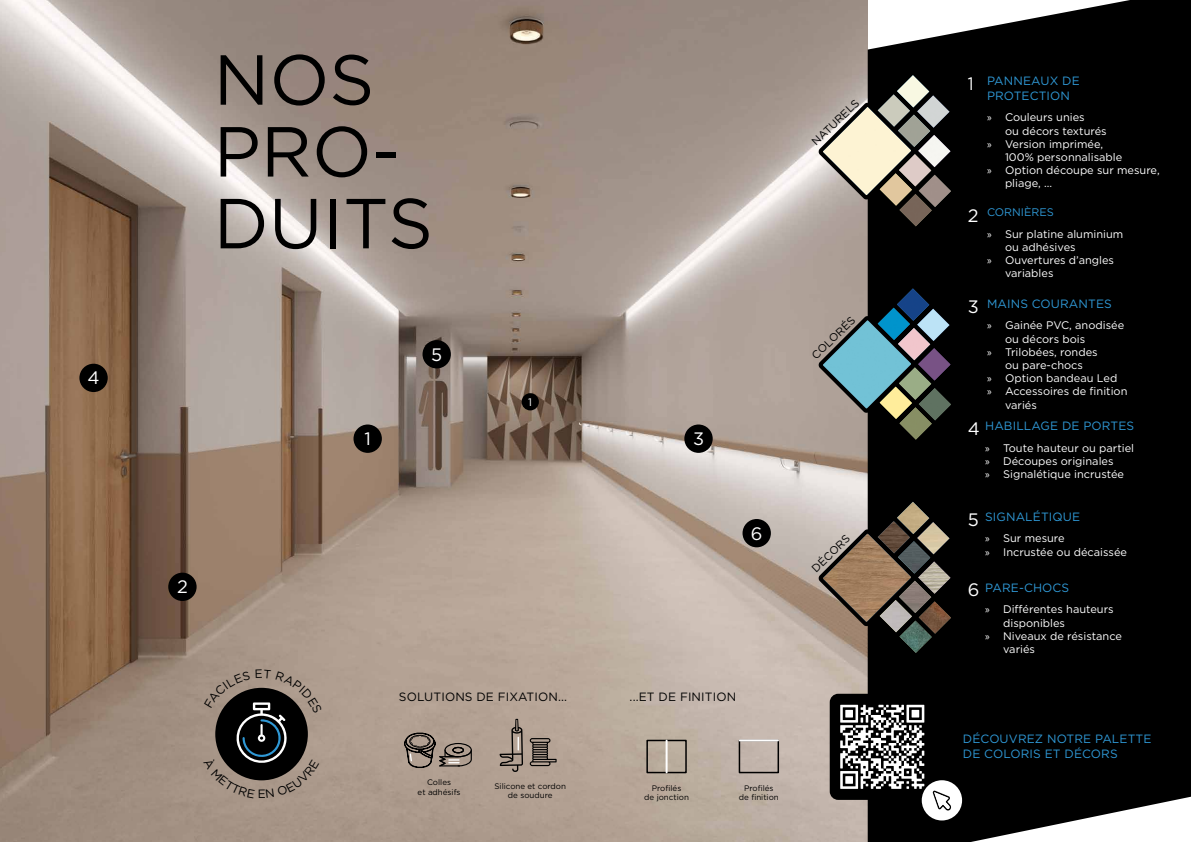
<style>
.page{position:relative;width:1191px;height:842px;background:#fff}
.page>*{position:absolute;margin:0;border:0;box-sizing:border-box;transform-origin:0 0}
.t1{font:70.6px/71.8px "Gotham";color:#000}
.t2{font:18px "Gotham";color:#fff}
.t3{font:18px "Gotham";color:#fff;scale:.9 1}
.t4{font:12px/15px "Gotham";letter-spacing:.01em;color:#2f98d5}
.t5{font:12px "Gotham";letter-spacing:.01em;color:#000}
.t6{font:11px/13.2px "Gotham";color:#fff}
.t7{font:11px "Gotham";color:#000}
.t8{font:8px/9.6px "Gotham";color:#000;text-align:center}
.s1{font-family:"Myriad Pro"}
.s2{color:#2f98d5}
</style>
<div class="page">
<img style="left:0;top:0;width:867px;height:842px">
<div style="left:422px;top:340px;width:29px;height:28px;background:#000;border-radius:50%"></div>
<div style="left:742px;top:519px;width:29px;height:28px;background:#000;border-radius:50%"></div>
<div style="left:353px;top:424px;width:29px;height:29px;background:#000;border-radius:50%"></div>
<div style="left:521px;top:393px;width:18px;height:17px;background:#000;border-radius:50%"></div>
<div style="left:168px;top:573px;width:29px;height:28px;background:#000;border-radius:50%"></div>
<div style="left:867px;top:0;width:324px;height:842px;background:#000"></div>
<div style="left:684px;top:424px;width:28px;height:29px;background:#000;border-radius:50%"></div>
<div style="left:79px;top:364px;width:29px;height:28px;background:#000;border-radius:50%"></div>
<div style="left:829px;top:694px;width:105px;height:106px;background:#000;border-radius:9px"></div>
<svg style="left:840px;top:705px;width:84px;height:84px"></svg>
<svg style="left:814px;top:502px;width:137px;height:151px;background:#75695c"></svg>
<img style="left:877px;top:521px;width:33px;height:32px">
<div style="left:646px;top:740px;width:41px;height:33px;border:2px solid #000"></div>
<hr style="left:665px;top:741px;width:2px;height:31px;background:#fff">
<div style="left:738px;top:740px;width:41px;height:33px;border:2px solid #000"></div>
<hr style="left:739px;top:739px;width:39px;height:2px;background:#fff">
<svg style="left:530px;top:738px;width:26px;height:28px"></svg>
<svg style="left:499px;top:719px;width:24px;height:53px"></svg>
<svg style="left:814px;top:75px;width:137px;height:151px;background:#90897e"></svg>
<img style="left:877px;top:94px;width:33px;height:33px">
<div style="left:921px;top:780px;width:41px;height:40px;background:#fff;border-radius:50%"></div>
<svg style="left:932px;top:790px;width:19px;height:21px"></svg>
<svg style="left:814px;top:288px;width:137px;height:152px;background:#697676"></svg>
<img style="left:877px;top:308px;width:33px;height:32px">
<svg style="left:404px;top:731px;width:68px;height:42px;background:#8d7f74"></svg>
<svg style="left:203px;top:669px;width:119px;height:129px;background:#685f58"></svg>
<h2 class="t2" style="left:88px;top:366px;width:14px">4</h2>
<h1 class="t1" style="left:214px;top:42px;width:221px">NOS<br>PRO-<br>DUITS</h1>
<h2 class="t2" style="left:364px;top:427px;width:8px">1</h2>
<h2 class="t2" style="left:431px;top:343px;width:13px">5</h2>
<p class="t6" style="left:528px;top:395px;width:5px">1</p>
<h2 class="t2" style="left:177px;top:575px;width:12px">2</h2>
<p class="t5" style="left:399px;top:689px;width:170px">SOLUTIONS DE FIXATION...</p>
<p class="t8" style="left:417px;top:777px;width:44px">Colles<br>et adhésifs</p>
<p class="t8" style="left:494px;top:781px;width:73px">Silicone et cordon de soudure</p>
<p class="t7" style="left:808px;top:138px;width:63px;rotate:-44deg">NATURELS</p>
<h2 class="t2" style="left:693px;top:427px;width:13px">3</h2>
<h2 class="t2" style="left:751px;top:522px;width:13px">6</h2>
<p class="t7" style="left:808px;top:352px;width:57px;rotate:-44deg">COLORÉS</p>
<p class="t7" style="left:808px;top:565px;width:50px;rotate:-44deg">DÉCORS</p>
<p class="t5" style="left:629px;top:689px;width:108px">...ET DE FINITION</p>
<p class="t8" style="left:644px;top:783px;width:46px">Profilés<br>de jonction</p>
<p class="t8" style="left:739px;top:783px;width:41px">Profilés de finition</p>
<h2 class="t3" style="left:968px;top:72px;width:8px">1</h2>
<p class="t4" style="left:987px;top:73px;width:94px">PANNEAUX DE<br>PROTECTION</p>
<p class="t6" style="left:987px;top:111px;width:99px"><span class="s1">»</span> Couleurs unies</p>
<p class="t6" style="left:1005px;top:124px;width:103px">ou décors texturés</p>
<p class="t6" style="left:987px;top:137px;width:118px"><span class="s1">»</span> Version imprimée,</p>
<p class="t6" style="left:1005px;top:150px;width:119px">100% personnalisable</p>
<p class="t6" style="left:987px;top:164px;width:174px"><span class="s1">»</span> Option découpe sur mesure,</p>
<p class="t6" style="left:1005px;top:177px;width:49px">pliage, ...</p>
<h2 class="t2" style="left:968px;top:204px;width:12px">2</h2>
<p class="t6" style="left:987px;top:201px;width:138px;line-height:21.7px"><span class="s2">CORNIÈRES<br></span><span class="s1">»</span> Sur platine aluminium</p>
<p class="t6" style="left:1005px;top:240px;width:72px">ou adhésives</p>
<p class="t6" style="left:987px;top:253px;width:129px"><span class="s1">»</span> Ouvertures d’angles</p>
<p class="t6" style="left:1005px;top:267px;width:50px">variables</p>
<h2 class="t2" style="left:968px;top:295px;width:13px">3</h2>
<p class="t4" style="left:987px;top:296px;width:126px">MAINS COURANTES</p>
<p class="t6" style="left:987px;top:319px;width:139px"><span class="s1">»</span> Gainée PVC, anodisée</p>
<p class="t6" style="left:1005px;top:332px;width:82px">ou décors bois</p>
<p class="t6" style="left:987px;top:345px;width:112px"><span class="s1">»</span> Trilobées, rondes</p>
<p class="t6" style="left:1005px;top:358px;width:79px">ou pare-chocs</p>
<p class="t6" style="left:987px;top:371px;width:132px"><span class="s1">»</span> Option bandeau Led</p>
<p class="t6" style="left:987px;top:385px;width:142px"><span class="s1">»</span> Accessoires de finition</p>
<p class="t6" style="left:1005px;top:398px;width:33px">variés</p>
<p class="t4" style="left:985px;top:418px;width:151px">HABILLAGE DE PORTES</p>
<p class="t6" style="left:985px;top:441px;width:150px"><span class="s1">»</span> Toute hauteur ou partiel <span class="s1">»</span> Découpes originales<br><span class="s1">»</span> Signalétique incrustée</p>
<h2 class="t2" style="left:968px;top:417px;width:14px">4</h2>
<p class="t4" style="left:985px;top:509px;width:96px">SIGNALÉTIQUE</p>
<p class="t6" style="left:985px;top:532px;width:143px"><span class="s1">»</span> Sur mesure<br><span class="s1">»</span> Incrustée ou décaissée</p>
<h2 class="t2" style="left:968px;top:508px;width:13px">5</h2>
<p class="t4" style="left:985px;top:580px;width:86px">PARE-CHOCS</p>
<p class="t6" style="left:985px;top:603px;width:130px"><span class="s1">»</span> Différentes hauteurs</p>
<p class="t6" style="left:1003px;top:616px;width:63px">disponibles</p>
<p class="t6" style="left:985px;top:629px;width:138px"><span class="s1">»</span> Niveaux de résistance</p>
<p class="t6" style="left:1003px;top:642px;width:33px">variés</p>
<h2 class="t2" style="left:968px;top:578px;width:13px">6</h2>
<p class="t4" style="left:963px;top:731px;width:190px">DÉCOUVREZ NOTRE PALETTE<br>DE COLORIS ET DÉCORS</p>
</div>
